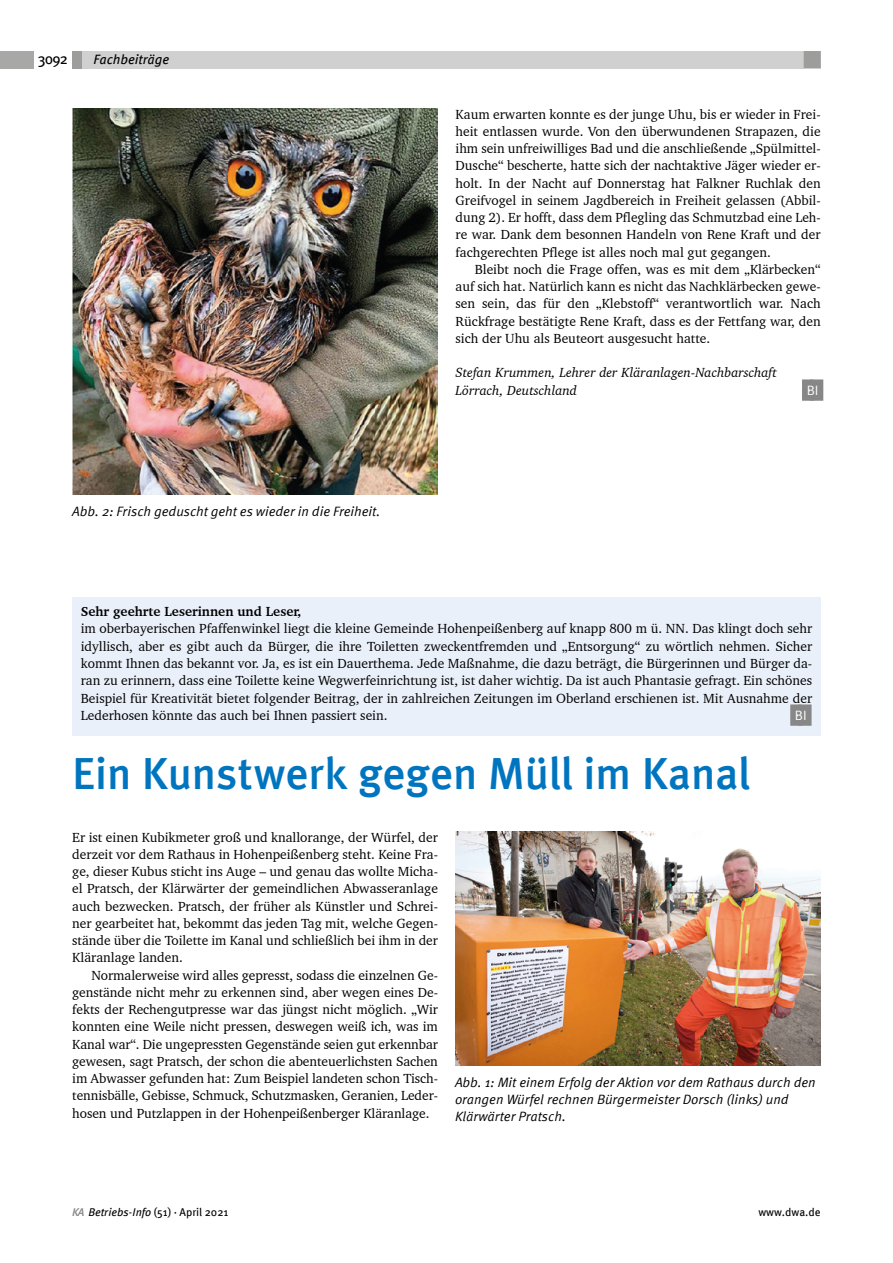
<style>
.page{position:relative;width:893px;height:1263px;background:#fff}
.page>*{position:absolute;margin:0;border:0;box-sizing:border-box;transform-origin:0 0}
.t1{font:500 45px "Meta Pro";letter-spacing:-.01em;color:#0075bf}
.t2{font:15px "Meta Pro";color:#000}
.t3{font:13.5px/17.2px "Charter BT";color:#000;text-align:justify}
.t4{font:italic 13.5px/17.2px "Meta Pro";color:#000}
.t5{font:italic 13.5px/17.2px "Charter BT";color:#000}
.t6{font:700 13.5px "Charter BT";color:#000}
.t7{font:italic 13.5px "Meta Pro";color:#000}
.t8{font:13.5px "Meta Pro";color:#fff}
.t9{font:11.25px "Meta Pro";color:#000}
.s1{font-weight:500;font-style:italic;color:#878787}
.s2{font-style:italic}
</style>
<div class="page">
<div style="left:72px;top:51px;width:11px;height:17px;background:#9d9d9c"></div>
<div style="left:106px;top:51px;width:715px;height:17px;background:#d0d0d0"></div>
<div style="left:804px;top:51px;width:17px;height:17px;background:#9d9d9c"></div>
<div style="left:0;top:51px;width:34px;height:17px;background:#a8a8a7"></div>
<div style="left:83px;top:51px;width:170px;height:17px;background:#d0d0d0"></div>
<svg style="left:802px;top:379px;width:22px;height:22px"></svg>
<div style="left:810px;top:379px;width:13px;height:22px;border:12px solid #878787"></div>
<img style="left:72px;top:108px;width:366px;height:387px">
<div style="left:72px;top:597px;width:749px;height:139px;background:#eaf0fa"></div>
<svg style="left:790px;top:704px;width:8px;height:22px"></svg>
<div style="left:798px;top:704px;width:14px;height:22px;border:12px solid #878787"></div>
<img style="left:455px;top:831px;width:366px;height:234px">
<p class="t2" style="left:38px;top:47px;width:32px">3092</p>
<p class="t7" style="left:94px;top:49px;width:77px">Fachbeiträge</p>
<p class="t4" style="left:72px;top:502px;width:310px">Abb. 2: Frisch geduscht geht es wieder in die Freiheit.</p>
<p class="t3" style="left:456px;top:105px;width:367px">Kaum erwarten konnte es der junge Uhu, bis er wieder in Frei&shy;heit entlassen wurde. Von den überwundenen Strapazen, die ihm sein unfreiwilliges Bad und die anschließende „Spülmittel-Dusche“ bescherte, hatte sich der nachtaktive Jäger wieder er&shy;holt. In der Nacht auf Donnerstag hat Falkner Ruchlak den Greifvogel in seinem Jagdbereich in Freiheit gelassen (Abbil&shy;dung 2). Er hofft, dass dem Pflegling das Schmutzbad eine Leh&shy;re war. Dank dem besonnen Handeln von Rene Kraft und der fachgerechten Pflege ist alles noch mal gut gegangen.</p>
<p class="t3" style="left:456px;top:260px;width:367px;text-indent:19px">Bleibt noch die Frage offen, was es mit dem „Klärbecken“ auf sich hat. Natürlich kann es nicht das Nachklärbecken gewe&shy;sen sein, das für den „Klebstoff“ verantwortlich war. Nach Rückfrage bestätigte Rene Kraft, dass es der Fettfang war, den sich der Uhu als Beuteort ausgesucht hatte.</p>
<p class="t5" style="left:456px;top:364px;width:323px">Stefan Krummen, Lehrer der Kläranlagen-Nachbarschaft<br>Lörrach, Deutschland</p>
<p class="t8" style="left:807px;top:380px;width:13px">BI</p>
<p class="t6" style="left:81px;top:603px;width:222px">Sehr geehrte Leserinnen und Leser,</p>
<p class="t3" style="left:81px;top:620px;width:733px">im oberbayerischen Pfaffenwinkel liegt die kleine Gemeinde Hohenpeißenberg auf knapp 800 m ü. NN. Das klingt doch sehr idyllisch, aber es gibt auch da Bürger, die ihre Toiletten zweckentfremden und „Entsorgung“ zu wörtlich nehmen. Sicher kommt Ihnen das bekannt vor. Ja, es ist ein Dauerthema. Jede Maßnahme, die dazu beträgt, die Bürgerinnen und Bürger da&shy;ran zu erinnern, dass eine Toilette keine Wegwerfeinrichtung ist, ist daher wichtig. Da ist auch Phantasie gefragt. Ein schönes Beispiel für Kreativität bietet folgender Beitrag, der in zahlreichen Zeitungen im Oberland erschienen ist. Mit Ausnahme der Lederhosen könnte das auch bei Ihnen passiert sein.</p>
<p class="t8" style="left:795px;top:705px;width:13px">BI</p>
<h1 class="t1" style="left:72px;top:739px;width:680px">Ein Kunstwerk gegen Müll im Kanal</h1>
<p class="t3" style="left:72px;top:828px;width:367px">Er ist einen Kubikmeter groß und knallorange, der Würfel, der derzeit vor dem Rathaus in Hohenpeißenberg steht. Keine Fra&shy;ge, dieser Kubus sticht ins Auge – und genau das wollte Micha&shy;el Pratsch, der Klärwärter der gemeindlichen Abwasseranlage auch bezwecken. Pratsch, der früher als Künstler und Schrei&shy;ner gearbeitet hat, bekommt das jeden Tag mit, welche Gegen&shy;stände über die Toilette im Kanal und schließlich bei ihm in der Kläranlage landen.</p>
<p class="t3" style="left:72px;top:966px;width:367px;text-indent:19px">Normalerweise wird alles gepresst, sodass die einzelnen Ge&shy;genstände nicht mehr zu erkennen sind, aber wegen eines De&shy;fekts der Rechengutpresse war das jüngst nicht möglich. „Wir konnten eine Weile nicht pressen, deswegen weiß ich, was im Kanal war“. Die ungepressten Gegenstände seien gut erkennbar gewesen, sagt Pratsch, der schon die abenteuerlichsten Sachen im Abwasser gefunden hat: Zum Beispiel landeten schon Tisch&shy;tennisbälle, Gebisse, Schmuck, Schutzmasken, Geranien, Leder&shy;hosen und Putzlappen in der Hohenpeißenberger Kläranlage.</p>
<p class="t4" style="left:455px;top:1073px;width:362px">Abb. 1: Mit einem Erfolg der Aktion vor dem Rathaus durch den orangen Würfel rechnen Bürgermeister Dorsch (links) und<br>Klärwärter Pratsch.</p>
<p class="t9" style="left:72px;top:1204px;width:158px"><span class="s1">KA</span> <span class="s2">Betriebs-Info</span> (51) · April 2021</p>
<p class="t9" style="left:758px;top:1204px;width:64px">www.dwa.de</p>
</div>
